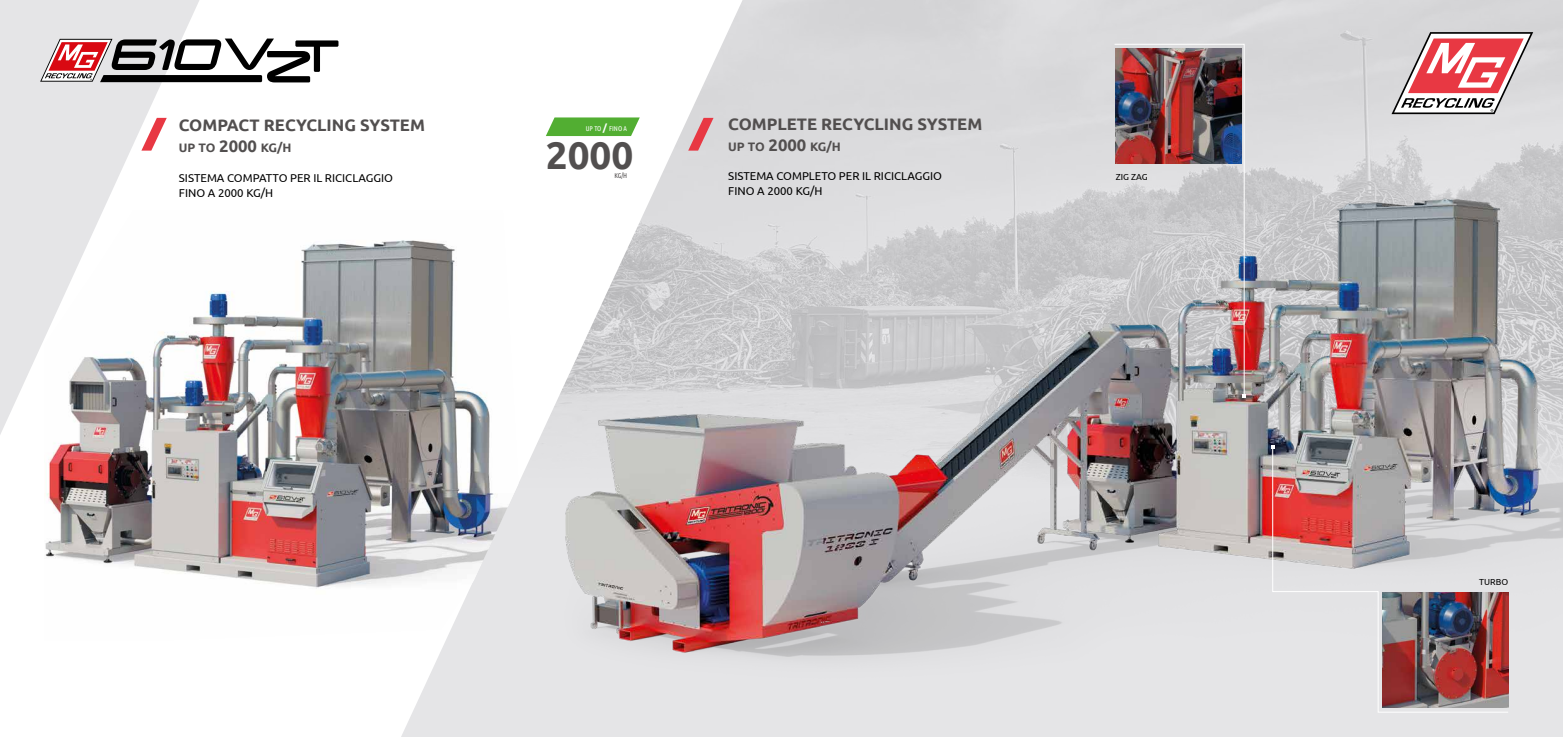
<style>
.page{position:relative;width:1563px;height:737px;background:#fff}
.page>*{position:absolute;margin:0;border:0;box-sizing:border-box;transform-origin:0 0}
.t1{font:700 38.5px "Ubuntu";color:#524f4f}
.t2{font:700 16.62px "Ubuntu";color:#524f4f}
.t3{font:700 12.25px "Ubuntu";letter-spacing:-.025em;color:#524f4f}
.t4{font:11.38px/14.7px "Ubuntu";color:#000}
.t5{font:8.75px "Ubuntu";color:#000}
.t6{font:6.91px "Ubuntu Condensed";color:#fff}
.t7{font:6.91px "Ubuntu Condensed";color:#524f4f}
.s1{font-family:"Ubuntu";font-weight:700;font-size:9.71px}
.s2{font-size:16.62px}
</style>
<div class="page">
<div style="left:742px;top:0;width:821px;height:166px;background:#d9d9db"></div>
<svg style="left:0;top:0;width:742px;height:737px"></svg>
<svg style="left:1391px;top:32px;width:142px;height:82px"></svg>
<img style="left:44px;top:211px;width:474px;height:429px">
<img style="left:524px;top:166px;width:1039px;height:548px">
<svg style="left:141px;top:118px;width:26px;height:33px"></svg>
<svg style="left:688px;top:118px;width:25px;height:33px"></svg>
<img style="left:1113px;top:43px;width:132px;height:354px">
<svg style="left:1242px;top:394px;width:4px;height:3px"></svg>
<svg style="left:546px;top:117px;width:94px;height:19px;background:#66b749"></svg>
<img style="left:1272px;top:446px;width:237px;height:267px">
<svg style="left:1271px;top:445px;width:3px;height:4px"></svg>
<svg style="left:40px;top:39px;width:298px;height:43px"></svg>
<h2 class="t2" style="left:179px;top:115px;width:247px">COMPACT RECYCLING SYSTEM</h2>
<p class="t6" style="left:586px;top:124px;width:43px">UP TO <span class="s1">/</span> FINO A</p>
<p class="t3" style="left:179px;top:141px;width:114px">UP TO <span class="s2">2000</span> KG/H</p>
<p class="t4" style="left:179px;top:170px;width:216px">SISTEMA COMPATTO PER IL RICICLAGGIO<br>FINO A 2000 KG/H</p>
<h1 class="t1" style="left:546px;top:132px;width:89px">2000</h1>
<p class="t7" style="left:614px;top:171px;width:14px">KG/H</p>
<h2 class="t2" style="left:728px;top:114px;width:255px">COMPLETE RECYCLING SYSTEM</h2>
<p class="t3" style="left:728px;top:139px;width:114px">UP TO <span class="s2">2000</span> KG/H</p>
<p class="t4" style="left:728px;top:169px;width:215px">SISTEMA COMPLETO PER IL RICICLAGGIO<br>FINO A 2000 KG/H</p>
<p class="t5" style="left:1116px;top:172px;width:33px">ZIG ZAG</p>
<p class="t5" style="left:1479px;top:576px;width:30px">TURBO</p>
</div>
